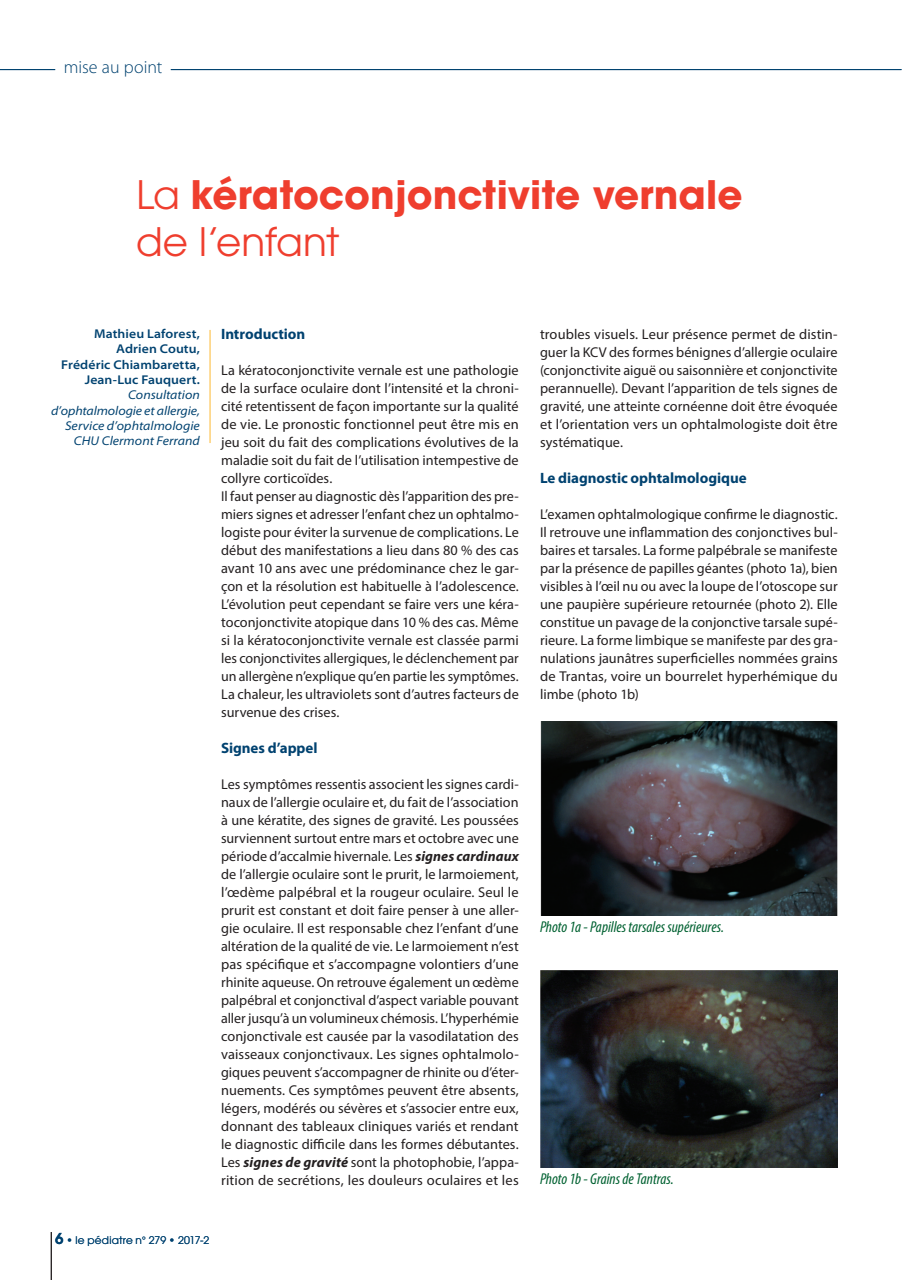
<style>
.page{position:relative;width:910px;height:1280px;background:#fff}
.page>*{position:absolute;margin:0;border:0;box-sizing:border-box;transform-origin:0 0}
.t1{font:700 39px/46.8px "Avant Garde";color:#ef3e2e}
.t2{font:300 18px "Myriad Pro";letter-spacing:-.005em;color:#004270}
.t3{font:italic condensed 15.75px "Myriad Pro";color:#006131}
.t4{font:700 15px "Myriad Pro";letter-spacing:-.005em;color:#004270}
.t5{font:14.25px/18px "Myriad Pro";color:#231f20;text-align:justify}
.t6{font:italic semi-expanded 12.75px/15.3px "Myriad Pro";color:#004270;text-align:right}
.t7{font:600 semi-expanded 12.75px/15.3px "Myriad Pro";letter-spacing:.01em;color:#004270;text-align:right}
.t8{font:10.5px "Avant Garde";letter-spacing:.02em;color:#004270}
.s1{font-weight:400}
.s2{font-weight:700;font-style:italic}
.s3{font-weight:600;font-size:15px}
</style>
<div class="page">
<hr style="left:0;top:69px;width:901px;height:1px;background:#004270">
<div style="left:55px;top:60px;width:116px;height:18px;background:#fff"></div>
<img style="left:540px;top:722px;width:298px;height:193px">
<img style="left:540px;top:970px;width:298px;height:197px">
<hr style="left:51px;top:1232px;width:1px;height:48px;background:#231f20">
<hr style="left:210px;top:330px;width:1px;height:113px;background:#fdb931">
<p class="t2" style="left:64px;top:56px;width:100px">mise au point</p>
<h1 class="t1" style="left:136px;top:171px;width:608px"><span class="s1">La</span> kératoconjonctivite vernale <span class="s1">de l’enfant</span></h1>
<p class="t7" style="left:61px;top:326px;width:140px">Mathieu Laforest,<br>Adrien Coutu,<br>Frédéric Chiambaretta,<br>Jean-Luc Fauquert.</p>
<p class="t6" style="left:51px;top:388px;width:150px">Consultation d’ophtalmologie et allergie,<br>Service d’ophtalmologie<br>CHU Clermont Ferrand</p>
<p class="t4" style="left:221px;top:324px;width:86px">Introduction</p>
<p class="t5" style="left:221px;top:361px;width:299px;text-align:left">La kératoconjonctivite vernale est une pathologie de la surface oculaire dont l’intensité et la chroni&shy;cité retentissent de façon importante sur la qualité de vie. Le pronostic fonctionnel peut être mis en jeu soit du fait des complications évolutives de la maladie soit du fait de l’utilisation intempestive de collyre corticoïdes.<br>Il faut penser au diagnostic dès l’apparition des pre&shy;miers signes et adresser l’enfant chez un ophtalmo&shy;logiste pour éviter la survenue de complications. Le début des manifestations a lieu dans 80 % des cas avant 10 ans avec une prédominance chez le gar&shy;çon et la résolution est habituelle à l’adolescence.<br>L’évolution peut cependant se faire vers une kéra&shy;toconjonctivite atopique dans 10 % des cas. Même si la kératoconjonctivite vernale est classée parmi les conjonctivites allergiques, le déclenchement par un allergène n’explique qu’en partie les symptômes.<br>La chaleur, les ultraviolets sont d’autres facteurs de survenue des crises.</p>
<p class="t4" style="left:221px;top:738px;width:98px">Signes d’appel</p>
<p class="t5" style="left:221px;top:775px;width:299px">Les symptômes ressentis associent les signes cardi&shy;naux de l’allergie oculaire et, du fait de l’association à une kératite, des signes de gravité. Les poussées surviennent surtout entre mars et octobre avec une période d’accalmie hivernale. Les <span class="s2">signes cardinaux </span>de l’allergie oculaire sont le prurit, le larmoiement, l’œdème palpébral et la rougeur oculaire. Seul le prurit est constant et doit faire penser à une aller&shy;gie oculaire. Il est responsable chez l’enfant d’une altération de la qualité de vie. Le larmoiement n’est pas spécifique et s’accompagne volontiers d’une rhinite aqueuse. On retrouve également un œdème palpébral et conjonctival d’aspect variable pouvant aller jusqu’à un volumineux chémosis. L’hyperhémie conjonctivale est causée par la vasodilatation des vaisseaux conjonctivaux. Les signes ophtalmolo&shy;giques peuvent s’accompagner de rhinite ou d’éter&shy;nuements. Ces symptômes peuvent être absents, légers, modérés ou sévères et s’associer entre eux, donnant des tableaux cliniques variés et rendant le diagnostic difficile dans les formes débutantes.<br>Les <span class="s2">signes de gravité</span> sont la photophobie, l’appa&shy;rition de secrétions, les douleurs oculaires et les</p>
<p class="t8" style="left:55px;top:1234px;width:156px"><span class="s3">6</span> • le pédiatre n° 279 • 2017-2</p>
<p class="t5" style="left:540px;top:325px;width:299px">troubles visuels. Leur présence permet de distin&shy;guer la KCV des formes bénignes d’allergie oculaire (conjonctivite aiguë ou saisonnière et conjonctivite perannuelle). Devant l’apparition de tels signes de gravité, une atteinte cornéenne doit être évoquée et l’orientation vers un ophtalmologiste doit être systématique.</p>
<p class="t4" style="left:540px;top:468px;width:208px">Le diagnostic ophtalmologique</p>
<p class="t5" style="left:540px;top:505px;width:299px">L’examen ophtalmologique confirme le diagnostic.<br>Il retrouve une inflammation des conjonctives bul&shy;baires et tarsales. La forme palpébrale se manifeste par la présence de papilles géantes (photo 1a), bien visibles à l’œil nu ou avec la loupe de l’otoscope sur une paupière supérieure retournée (photo 2). Elle constitue un pavage de la conjonctive tarsale supé&shy;rieure. La forme limbique se manifeste par des gra&shy;nulations jaunâtres superficielles nommées grains de Trantas, voire un bourrelet hyperhémique du limbe (photo 1b)</p>
<p class="t3" style="left:540px;top:917px;width:186px">Photo 1a - Papilles tarsales supérieures.</p>
<p class="t3" style="left:540px;top:1169px;width:135px">Photo 1b - Grains de Tantras.</p>
</div>
